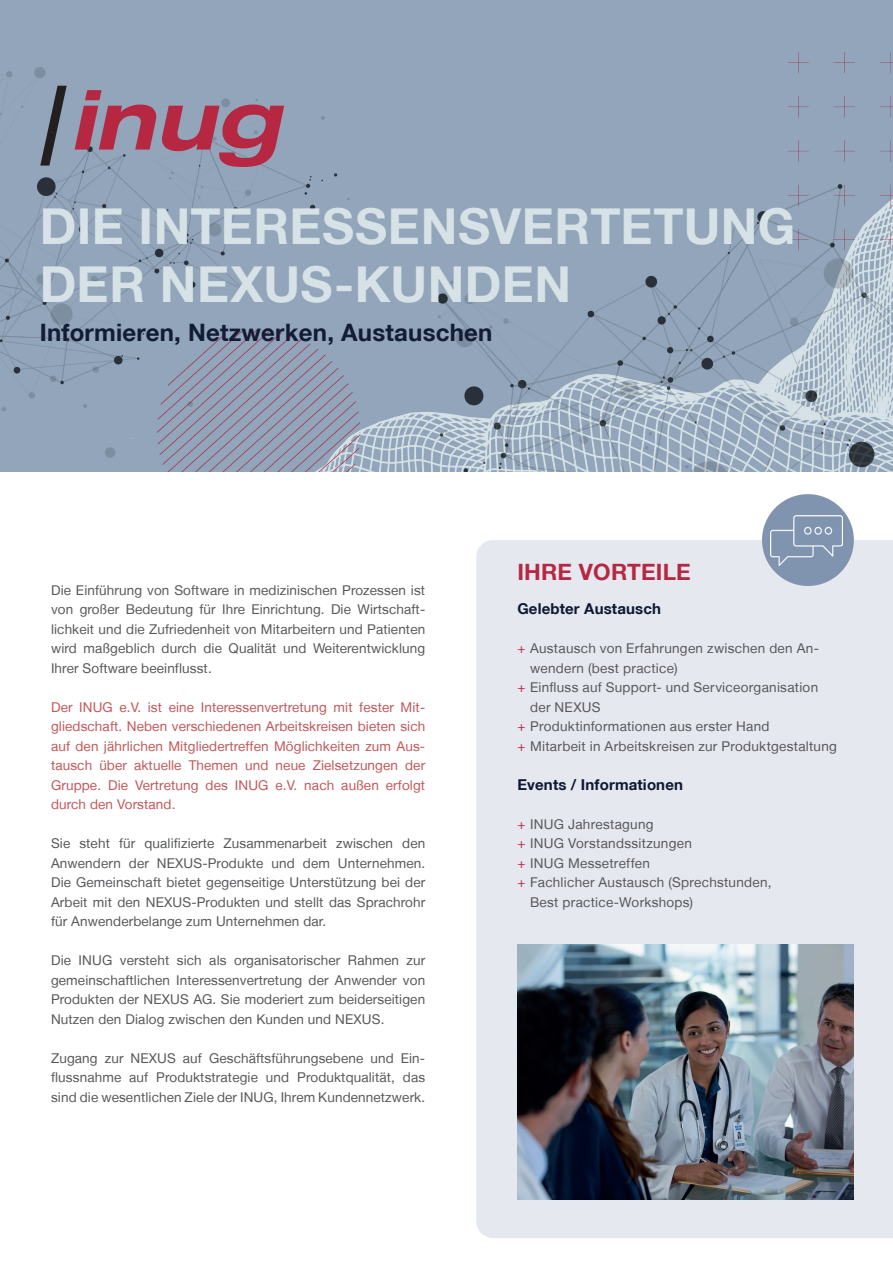
<style>
.page{position:relative;width:893px;height:1263px;background:#fff}
.page>*{position:absolute;margin:0;border:0;box-sizing:border-box;transform-origin:0 0}
.t1{font:italic 700 expanded 81.9px "Helvetica Neue LT";color:#b62841}
.t2{font:700 49.5px/58.5px "Helvetica Neue LT";letter-spacing:.01em;color:#d6e2e6}
.t3{font:700 24px "Helvetica Neue LT";letter-spacing:.01em;color:#121c35}
.t4{font:700 22.5px "Helvetica Neue LT";letter-spacing:.01em;color:#b62841}
.t5{font:700 15px "Helvetica Neue LT";letter-spacing:.01em;color:#0d1832}
.t6{font:13.5px/19.5px "Helvetica Neue LT";letter-spacing:.02em;color:#57585a;text-align:justify}
.t7{font:13.5px/19.5px "Helvetica Neue LT";letter-spacing:.01em;color:#c25659;text-align:justify}
.s1{color:#b62841}
</style>
<div class="page">
<img style="left:0;top:0;width:893px;height:472px">
<svg style="left:40px;top:86px;width:27px;height:80px;background:#6c7786"></svg>
<div style="left:476px;top:540px;width:417px;height:698px;background:#e6e8ef"></div>
<img style="left:517px;top:944px;width:337px;height:255px">
<div style="left:762px;top:494px;width:92px;height:92px;background:#8094b0;border-radius:50%"></div>
<img style="left:770px;top:516px;width:73px;height:49px">
<h1 class="t1" style="left:70px;top:69px;width:211px">inug</h1>
<h2 class="t2" style="left:40px;top:196px;width:757px">DIE INTERESSENSVERTETUNG<br>DER NEXUS-KUNDEN</h2>
<h3 class="t3" style="left:40px;top:318px;width:454px">Informieren, Netzwerken, Austauschen</h3>
<p class="t6" style="left:51px;top:580px;width:376px">Die Einführung von Software in medizinischen Prozessen ist von großer Bedeutung für Ihre Einrichtung. Die Wirtschaft&shy;lichkeit und die Zufriedenheit von Mitarbeitern und Patienten wird maßgeblich durch die Qualität und Weiterentwicklung Ihrer Software beeinflusst.</p>
<p class="t7" style="left:51px;top:697px;width:376px">Der INUG e.V. ist eine Interessenvertretung mit fester Mit&shy;gliedschaft. Neben verschiedenen Arbeitskreisen bieten sich auf den jährlichen Mitgliedertreffen Möglichkeiten zum Aus&shy;tausch über aktuelle Themen und neue Zielsetzungen der Gruppe. Die Vertretung des INUG e.V. nach außen erfolgt durch den Vorstand.</p>
<p class="t6" style="left:51px;top:833px;width:376px">Sie steht für qualifizierte Zusammenarbeit zwischen den Anwendern der NEXUS-Produkte und dem Unternehmen.<br>Die Gemeinschaft bietet gegenseitige Unterstützung bei der Arbeit mit den NEXUS-Produkten und stellt das Sprachrohr für Anwenderbelange zum Unternehmen dar.</p>
<p class="t6" style="left:51px;top:950px;width:376px">Die INUG versteht sich als organisatorischer Rahmen zur gemeinschaftlichen Interessenvertretung der Anwender von Produkten der NEXUS AG. Sie moderiert zum beiderseitigen Nutzen den Dialog zwischen den Kunden und NEXUS.</p>
<p class="t6" style="left:51px;top:1048px;width:376px">Zugang zur NEXUS auf Geschäftsführungsebene und Ein&shy;flussnahme auf Produktstrategie und Produktqualität, das sind die wesentlichen Ziele der INUG, Ihrem Kundennetzwerk.</p>
<h3 class="t4" style="left:517px;top:558px;width:175px">IHRE VORTEILE</h3>
<p class="t5" style="left:517px;top:599px;width:145px">Gelebter Austausch</p>
<p class="t6" style="left:517px;top:638px;width:303px"><span class="s1">+</span> Austausch von Erfahrungen zwischen den An-</p>
<p class="t6" style="left:530px;top:658px;width:149px">wendern (best practice)</p>
<p class="t6" style="left:517px;top:677px;width:302px"><span class="s1">+</span> Einfluss auf Support- und Serviceorganisation</p>
<p class="t6" style="left:530px;top:697px;width:72px">der NEXUS</p>
<p class="t6" style="left:517px;top:716px;width:254px"><span class="s1">+</span> Produktinformationen aus erster Hand</p>
<p class="t6" style="left:517px;top:736px;width:321px"><span class="s1">+</span> Mitarbeit in Arbeitskreisen zur Produktgestaltung</p>
<p class="t5" style="left:517px;top:775px;width:167px">Events / Informationen</p>
<p class="t6" style="left:517px;top:814px;width:138px"><span class="s1">+</span> INUG Jahrestagung</p>
<p class="t6" style="left:517px;top:833px;width:176px"><span class="s1">+</span> INUG Vorstandssitzungen</p>
<p class="t6" style="left:517px;top:853px;width:134px"><span class="s1">+</span> INUG Messetreffen</p>
<p class="t6" style="left:517px;top:872px;width:256px"><span class="s1">+</span> Fachlicher Austausch (Sprechstunden,</p>
<p class="t6" style="left:530px;top:892px;width:164px">Best practice-Workshops)</p>
</div>
